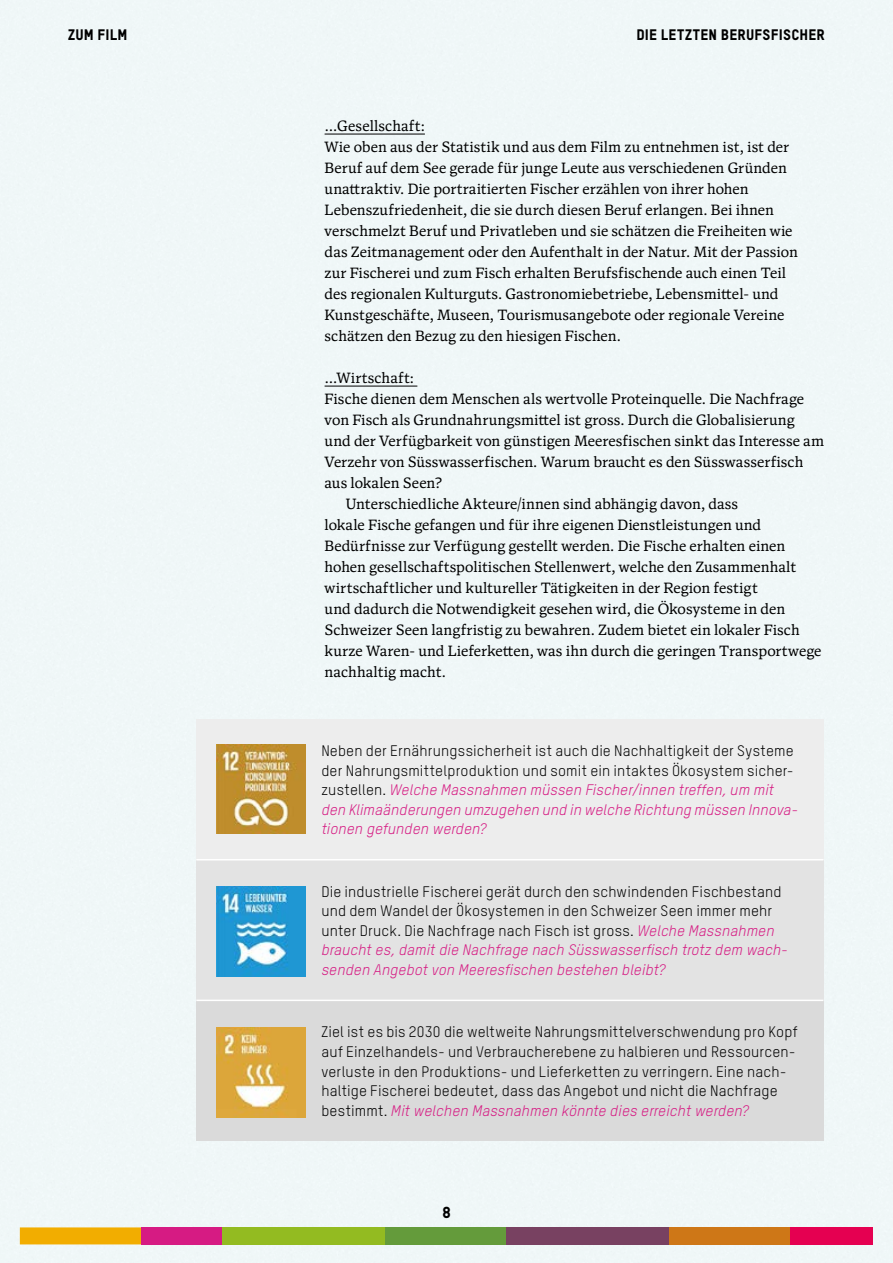
<style>
.page{position:relative;width:893px;height:1263px;background:#eff7f7}
.page>*{position:absolute;margin:0;border:0;box-sizing:border-box;transform-origin:0 0}
.t1{font:15.75px "TSTARPRO Headline";color:#000}
.t2{font:15px/21px "Antonia Variable";letter-spacing:.005em;color:#000}
.t3{font:15px/19.5px "TSTARPRO";letter-spacing:.01em;color:#000}
.t4{font:15px "TSTARPRO Headline";letter-spacing:.015em;color:#000}
.s1{font-style:italic;color:#d61b83}
</style>
<div class="page">
<div style="left:20px;top:1227px;width:121px;height:17px;background:#f2ad00"></div>
<div style="left:141px;top:1227px;width:82px;height:17px;background:#d61b83"></div>
<div style="left:223px;top:1227px;width:162px;height:17px;background:#93bb21"></div>
<div style="left:385px;top:1227px;width:122px;height:17px;background:#649b3b"></div>
<div style="left:507px;top:1227px;width:162px;height:17px;background:#784161"></div>
<div style="left:669px;top:1227px;width:122px;height:17px;background:#ce7717"></div>
<div style="left:791px;top:1227px;width:82px;height:17px;background:#e50051"></div>
<hr style="left:325px;top:134px;width:100px;height:1px;background:#000">
<hr style="left:325px;top:386px;width:92px;height:1px;background:#000">
<div style="left:196px;top:719px;width:627px;height:141px;background:#ededed"></div>
<div style="left:196px;top:860px;width:627px;height:140px;background:#e3e3e3"></div>
<div style="left:196px;top:1000px;width:627px;height:141px;background:#dadada"></div>
<hr style="left:196px;top:859px;width:627px;height:1px;background:#fff">
<hr style="left:196px;top:1000px;width:627px;height:1px;background:#fff">
<img style="left:216px;top:887px;width:90px;height:89px">
<img style="left:216px;top:744px;width:90px;height:90px">
<img style="left:216px;top:1028px;width:90px;height:89px">
<p class="t4" style="left:68px;top:25px;width:61px">ZUM FILM</p>
<p class="t4" style="left:636px;top:25px;width:190px">DIE LETZTEN BERUFSFISCHER</p>
<p class="t2" style="left:325px;top:116px;width:475px">…Gesellschaft:<br>Wie oben aus der Statistik und aus dem Film zu entnehmen ist, ist der Beruf auf dem See gerade für junge Leute aus verschiedenen Gründen unattraktiv. Die portraitierten Fischer erzählen von ihrer hohen Lebenszufriedenheit, die sie durch diesen Beruf erlangen. Bei ihnen verschmelzt Beruf und Privatleben und sie schätzen die Freiheiten wie das Zeitmanagement oder den Aufenthalt in der Natur. Mit der Passion zur Fischerei und zum Fisch erhalten Berufsfischende auch einen Teil des regionalen Kulturguts. Gastronomiebetriebe, Lebensmittel- und Kunstgeschäfte, Museen, Tourismusangebote oder regionale Vereine schätzen den Bezug zu den hiesigen Fischen.</p>
<p class="t2" style="left:325px;top:368px;width:91px">…Wirtschaft:</p>
<p class="t2" style="left:325px;top:389px;width:481px">Fische dienen dem Menschen als wertvolle Proteinquelle. Die Nachfrage</p>
<p class="t2" style="left:325px;top:410px;width:472px">von Fisch als Grundnahrungsmittel ist gross. Durch die Globalisierung</p>
<p class="t2" style="left:325px;top:431px;width:501px">und der Verfügbarkeit von günstigen Meeresfischen sinkt das Interesse am</p>
<p class="t2" style="left:325px;top:452px;width:480px">Verzehr von Süsswasserfischen. Warum braucht es den Süsswasserfisch</p>
<p class="t2" style="left:325px;top:473px;width:119px">aus lokalen Seen?</p>
<p class="t2" style="left:346px;top:494px;width:394px">Unterschiedliche Akteure/innen sind abhängig davon, dass</p>
<p class="t2" style="left:325px;top:515px;width:438px">lokale Fische gefangen und für ihre eigenen Dienstleistungen und</p>
<p class="t2" style="left:325px;top:536px;width:462px">Bedürfnisse zur Verfügung gestellt werden. Die Fische erhalten einen</p>
<p class="t2" style="left:325px;top:557px;width:473px">hohen gesellschaftspolitischen Stellenwert, welche den Zusammenhalt</p>
<p class="t2" style="left:325px;top:578px;width:435px">wirtschaftlicher und kultureller Tätigkeiten in der Region festigt</p>
<p class="t2" style="left:325px;top:599px;width:462px">und dadurch die Notwendigkeit gesehen wird, die Ökosysteme in den</p>
<p class="t2" style="left:325px;top:620px;width:477px">Schweizer Seen langfristig zu bewahren. Zudem bietet ein lokaler Fisch</p>
<p class="t2" style="left:325px;top:641px;width:498px">kurze Waren- und Lieferketten, was ihn durch die geringen Transportwege</p>
<p class="t2" style="left:325px;top:662px;width:123px">nachhaltig macht.</p>
<p class="t3" style="left:321px;top:741px;width:478px">Neben der Ernährungssicherheit ist auch die Nachhaltigkeit der Systeme der Nahrungsmittelproduktion und somit ein intaktes Ökosystem sicher&shy;zustellen. <span class="s1">Welche Massnahmen müssen Fischer/innen treffen, um mit den Klimaänderungen umzugehen und in welche Richtung müssen Innova&shy;tionen gefunden werden?</span></p>
<p class="t3" style="left:321px;top:882px;width:468px">Die industrielle Fischerei gerät durch den schwindenden Fischbestand und dem Wandel der Ökosystemen in den Schweizer Seen immer mehr unter Druck. Die Nachfrage nach Fisch ist gross. <span class="s1">Welche Massnahmen braucht es, damit die Nachfrage nach Süsswasserfisch trotz dem wach&shy;senden Angebot von Meeresfischen bestehen bleibt?</span></p>
<p class="t3" style="left:321px;top:1022px;width:478px">Ziel ist es bis 2030 die weltweite Nahrungsmittelverschwendung pro Kopf auf Einzelhandels- und Verbraucherebene zu halbieren und Ressourcen&shy;verluste in den Produktions- und Lieferketten zu verringern. Eine nach&shy;haltige Fischerei bedeutet, dass das Angebot und nicht die Nachfrage bestimmt. <span class="s1">Mit welchen Massnahmen könnte dies erreicht werden?</span></p>
<p class="t1" style="left:442px;top:1202px;width:10px">8</p>
</div>
